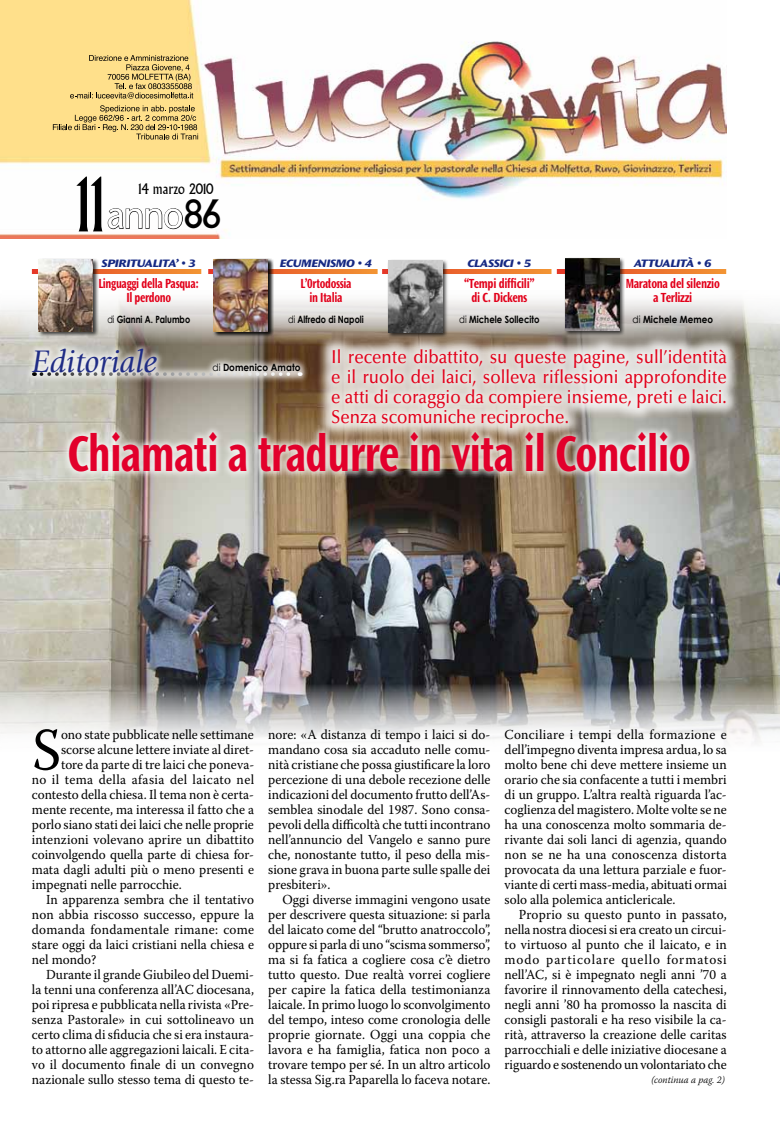
<style>
.page{position:relative;width:780px;height:1138px;background:#fff}
.page>*{position:absolute;margin:0;border:0;box-sizing:border-box;transform-origin:0 0}
.t1{font:59.25px "Warnock Pro";color:#000;scale:.96 1}
.t2{font:700 52.5px "Ocean Sans Std";letter-spacing:-.02em;color:#e2002b;scale:.79 1}
.t3{font:500 38.12px "Stone Sans Std";color:#fff;scale:.95 1}
.t4{font:italic 32.5px "Giovanni Std";color:#1f2c85}
.t5{font:500 18.75px/20px "Optima LT Std";color:#e2001a;text-align:justify;scale:.9 1}
.t6{font:14.12px "Albertus MT Std";color:#000;scale:.88 1}
.t7{font:13.75px/15px "Warnock Pro";color:#000;text-align:justify;scale:.96 1}
.t8{font:700 13.75px/13.8px "Ocean Sans Std";letter-spacing:-.03em;color:#e2001a;text-align:center;scale:.8 1}
.t9{font:700 13.75px/13.8px "Ocean Sans Std";letter-spacing:-.03em;color:#e2001a;text-align:center;scale:.78 1}
.t10{font:13.75px "Warnock Pro";letter-spacing:.03em;color:#000;scale:.96 1}
.t11{font:13.75px "Warnock Pro";letter-spacing:.02em;color:#000;scale:.96 1}
.t12{font:italic 800 expanded 11.25px "Ocean Sans Std";letter-spacing:-.03em;color:#162983}
.t13{font:700 10px "Century Gothic";color:#000;scale:.81 1}
.t14{font:700 10px "Century Gothic";color:#000;scale:.85 1}
.t15{font:italic 300 10px "Warnock Pro";color:#000;scale:.96 1}
.t16{font:700 10px "Century Gothic";color:#000;scale:.9 1}
.t17{font:700 10px "Century Gothic";color:#000;scale:.88 1}
.s1{font-family:"Albertus MT Std";font-weight:400;font-size:72.5px;color:#000}
.s2{font-family:"Albertus MT Std";font-weight:400;color:#000}
.s3{font-weight:400}
</style>
<div class="page">
<img style="left:0;top:298px;width:780px;height:445px">
<img style="left:0;top:0;width:726px;height:238px">
<svg style="left:108px;top:208px;width:75px;height:21px"></svg>
<svg style="left:53px;top:105px;width:145px;height:35px;background:#d8be76"></svg>
<svg style="left:70px;top:55px;width:123px;height:43px;background:#d7bd75"></svg>
<svg style="left:382px;top:269px;width:169px;height:5px"></svg>
<svg style="left:32px;top:269px;width:169px;height:5px"></svg>
<svg style="left:208px;top:269px;width:169px;height:5px"></svg>
<svg style="left:556px;top:269px;width:170px;height:5px"></svg>
<div style="left:23px;top:340px;width:285px;height:42px;background:#fff;opacity:.75"></div>
<svg style="left:41px;top:372px;width:163px;height:4px"></svg>
<div style="left:204px;top:355px;width:102px;height:23px;background:#fff;opacity:.75"></div>
<div style="left:315px;top:332px;width:423px;height:108px;background:#fff;opacity:.75"></div>
<div style="left:323px;top:340px;width:409px;height:94px;background:#fff;opacity:.75"></div>
<div style="left:60px;top:423px;width:636px;height:55px;background:#fff;opacity:.75"></div>
<div style="left:387px;top:259px;width:61px;height:79px;background:#000;opacity:.75"></div>
<img style="left:388px;top:260px;width:54px;height:72px">
<div style="left:212px;top:258px;width:62px;height:79px;background:#000;opacity:.75"></div>
<div style="left:38px;top:258px;width:61px;height:79px;background:#000;opacity:.75"></div>
<img style="left:39px;top:259px;width:54px;height:72px">
<div style="left:563px;top:257px;width:62px;height:80px;background:#000;opacity:.75"></div>
<img style="left:565px;top:258px;width:54px;height:72px">
<h3 class="t3" style="left:76px;top:192px;width:153px"><span class="s1">11</span>anno<span class="s2">86</span></h3>
<p class="t6" style="left:138px;top:180px;width:87px">14 marzo 2010</p>
<p class="t12" style="left:102px;top:257px;width:96px">SPIRITUALITA’ • 3</p>
<p class="t9" style="left:98px;top:276px;width:131px">Linguaggi della Pasqua:<br>Il perdono</p>
<p class="t13" style="left:107px;top:312px;width:104px"><span class="s3">di</span> Gianni A. Palumbo</p>
<p class="t12" style="left:280px;top:257px;width:94px">ECUMENISMO • 4</p>
<p class="t9" style="left:300px;top:277px;width:67px">L’0rtodossia in Italia</p>
<p class="t13" style="left:288px;top:312px;width:95px"><span class="s3">di</span> Alfredo di Napoli</p>
<p class="t12" style="left:467px;top:257px;width:65px">CLA SSICI • 5</p>
<p class="t8" style="left:464px;top:277px;width:90px">“Tempi difficili” di C. Dickens</p>
<p class="t14" style="left:459px;top:312px;width:96px"><span class="s3">di</span> Michele Sollecito</p>
<p class="t12" style="left:634px;top:257px;width:79px">ATTUALITÀ • 6</p>
<p class="t8" style="left:625px;top:277px;width:119px">Maratona del silenzio a Terlizzi</p>
<p class="t17" style="left:632px;top:312px;width:93px"><span class="s3">di</span> Michele Memeo</p>
<h3 class="t4" style="left:32px;top:343px;width:127px">Editoriale</h3>
<p class="t16" style="left:212px;top:360px;width:99px"><span class="s3">di</span> Domenico Amato</p>
<h3 class="t5" style="left:331px;top:347px;width:441px">Il recente dibattito, su queste pagine, sull’identità e il ruolo dei laici, solleva riflessioni approfondite e atti di coraggio da compiere insieme, preti e laici.<br>Senza scomuniche reciproche.</h3>
<h2 class="t2" style="left:68px;top:425px;width:790px">Chiamati a tradurre in vita il Concilio</h2>
<h1 class="t1" style="left:32px;top:714px;width:32px">S</h1>
<p class="t7" style="left:61px;top:727px;width:202px">ono state pubblicate nelle settimane</p>
<p class="t7" style="left:61px;top:742px;width:202px">scorse alcune lettere inviate al diret-</p>
<p class="t7" style="left:61px;top:757px;width:203px">tore da parte di tre laici che poneva-</p>
<p class="t10" style="left:32px;top:771px;width:233px">no il tema della afasia del laicato nel</p>
<p class="t7" style="left:32px;top:787px;width:233px">contesto della chiesa. Il tema non è certa-</p>
<p class="t7" style="left:32px;top:802px;width:233px">mente recente, ma interessa il fatto che a</p>
<p class="t7" style="left:32px;top:817px;width:233px">porlo siano stati dei laici che nelle proprie</p>
<p class="t7" style="left:32px;top:832px;width:233px">intenzioni volevano aprire un dibattito</p>
<p class="t7" style="left:32px;top:847px;width:233px">coinvolgendo quella parte di chiesa for-</p>
<p class="t7" style="left:32px;top:862px;width:233px">mata dagli adulti più o meno presenti e</p>
<p class="t7" style="left:32px;top:877px;width:158px">impegnati nelle parrocchie.</p>
<p class="t7" style="left:46px;top:892px;width:218px">In apparenza sembra che il tentativo</p>
<p class="t7" style="left:32px;top:907px;width:233px">non abbia riscosso successo, eppure la</p>
<p class="t11" style="left:32px;top:921px;width:233px">domanda fondamentale rimane: come</p>
<p class="t7" style="left:32px;top:937px;width:233px">stare oggi da laici cristiani nella chiesa e</p>
<p class="t7" style="left:32px;top:952px;width:69px">nel mondo?</p>
<p class="t7" style="left:46px;top:967px;width:218px">Durante il grande Giubileo del Duemi-</p>
<p class="t7" style="left:32px;top:982px;width:233px">la tenni una conferenza all’AC diocesana,</p>
<p class="t7" style="left:32px;top:997px;width:233px">poi ripresa e pubblicata nella rivista «Pre-</p>
<p class="t7" style="left:32px;top:1012px;width:233px">senza Pastorale» in cui sottolineavo un</p>
<p class="t7" style="left:32px;top:1027px;width:233px">certo clima di sfiducia che si era instaura-</p>
<p class="t7" style="left:32px;top:1042px;width:233px">to attorno alle aggregazioni laicali. E cita-</p>
<p class="t7" style="left:32px;top:1057px;width:233px">vo il documento finale di un convegno</p>
<p class="t7" style="left:32px;top:1072px;width:233px">nazionale sullo stesso tema di questo te-</p>
<p class="t7" style="left:268px;top:727px;width:233px">nore: «A distanza di tempo i laici si do&shy;mandano cosa sia accaduto nelle comu&shy;nità cristiane che possa giustificare la loro percezione di una debole recezione delle indicazioni del documento frutto dell’As&shy;semblea sinodale del 1987. Sono consa&shy;pevoli della difficoltà che tutti incontrano nell’annuncio del Vangelo e sanno pure che, nonostante tutto, il peso della mis&shy;sione grava in buona parte sulle spalle dei presbiteri».</p>
<p class="t7" style="left:268px;top:892px;width:233px;text-indent:14px">Oggi diverse immagini vengono usate per descrivere questa situazione: si parla del laicato come del “brutto anatroccolo”, oppure si parla di uno “scisma sommerso”, ma si fa fatica a cogliere cosa c’è dietro tutto questo. Due realtà vorrei cogliere per capire la fatica della testimonianza laicale. In primo luogo lo sconvolgimento del tempo, inteso come cronologia delle proprie giornate. Oggi una coppia che lavora e ha famiglia, fatica non poco a trovare tempo per sé. In un altro articolo la stessa Sig.ra Paparella lo faceva notare.</p>
<p class="t7" style="left:504px;top:727px;width:233px">Conciliare i tempi della formazione e dell’impegno diventa impresa ardua, lo sa molto bene chi deve mettere insieme un orario che sia confacente a tutti i membri di un gruppo. L’altra realtà riguarda l’ac&shy;coglienza del magistero. Molte volte se ne ha una conoscenza molto sommaria de&shy;rivante dai soli lanci di agenzia, quando non se ne ha una conoscenza distorta provocata da una lettura parziale e fuor&shy;viante di certi mass-media, abituati ormai solo alla polemica anticlericale.</p>
<p class="t7" style="left:504px;top:907px;width:233px;text-indent:14px">Proprio su questo punto in passato, nella nostra diocesi si era creato un circui&shy;to virtuoso al punto che il laicato, e in modo particolare quello formatosi nell’AC, si è impegnato negli anni ’70 a favorire il rinnovamento della catechesi, negli anni ’80 ha promosso la nascita di consigli pastorali e ha reso visibile la ca&shy;rità, attraverso la creazione delle caritas parrocchiali e delle iniziative diocesane a riguardo e sostenendo un volontariato che</p>
<p class="t15" style="left:651px;top:1074px;width:78px">(continua a pag. 2)</p>
</div>
